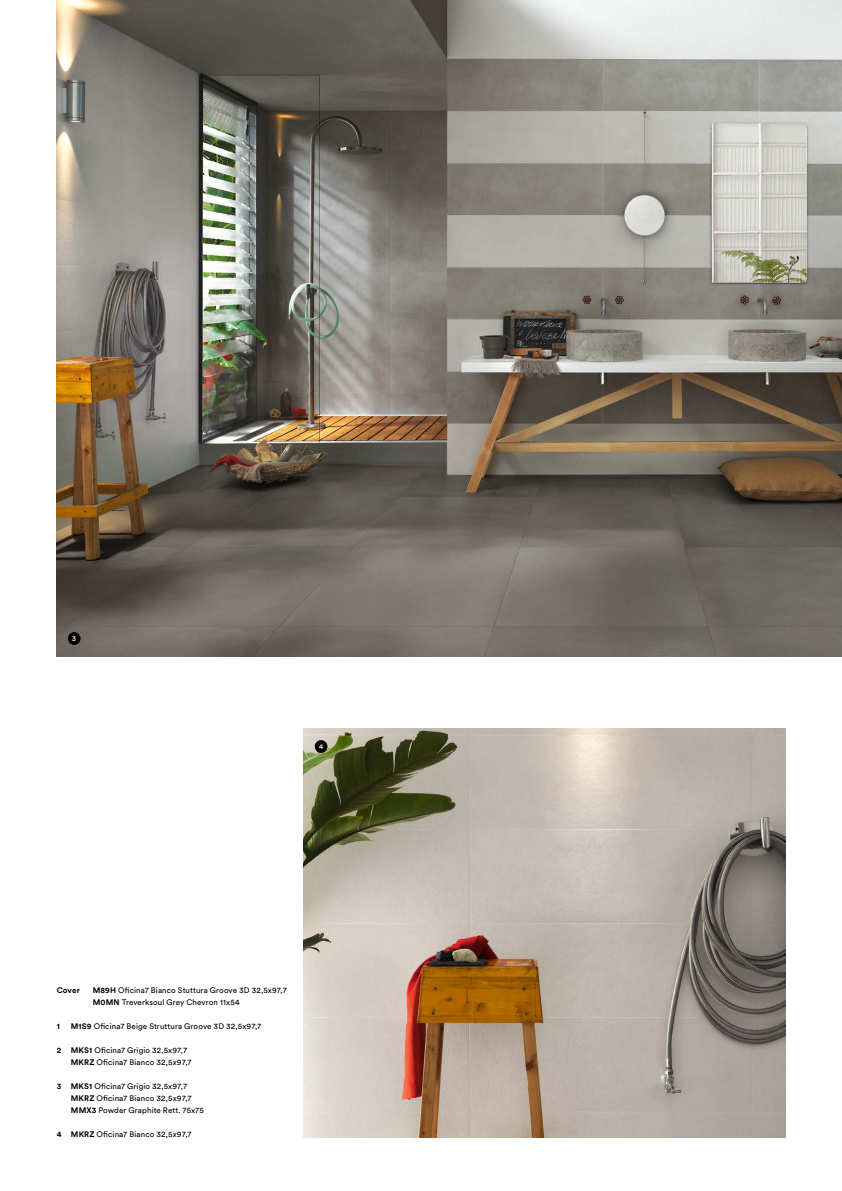
<style>
.page{position:relative;width:842px;height:1191px;background:#fff}
.page>*{position:absolute;margin:0;border:0;box-sizing:border-box;transform-origin:0 0}
.t1{font:8px/12px "LL Circular Cyr PR";letter-spacing:.01em;color:#000}
.t2{font:700 8px "LL Circular Cyr PR";letter-spacing:.005em;color:#000}
.t3{font:500 7px "Circular Pro";color:#fff}
.s1{font-weight:700}
</style>
<div class="page">
<img style="left:304px;top:729px;width:481px;height:408px">
<img style="left:57px;top:0;width:785px;height:656px">
<div style="left:68px;top:632px;width:12px;height:12px;background:#000;border-radius:50%"></div>
<div style="left:68px;top:632px;width:12px;height:12px;border:1px solid #000;border-radius:50%"></div>
<div style="left:315px;top:740px;width:12px;height:12px;background:#000;border-radius:50%"></div>
<div style="left:315px;top:740px;width:12px;height:12px;border:1px solid #000;border-radius:50%"></div>
<p class="t3" style="left:72px;top:634px;width:5px">3</p>
<p class="t3" style="left:319px;top:742px;width:6px">4</p>
<p class="t2" style="left:57px;top:984px;width:25px">Cover</p>
<p class="t1" style="left:93px;top:984px;width:196px"><span class="s1">M89H</span> Oficina7 Bianco Stuttura Groove 3D 32,5x97,7<br><span class="s1">M0MN</span> Treverksoul Grey Chevron 11x54</p>
<p class="t2" style="left:57px;top:1020px;width:5px">1</p>
<p class="t1" style="left:71px;top:1020px;width:192px"><span class="s1">M1S9</span> Oficina7 Beige Struttura Groove 3D 32,5x97,7</p>
<p class="t1" style="left:71px;top:1044px;width:122px;text-indent:-14px"><span class="s1">2 MKS1</span> Oficina7 Grigio 32,5x97,7<br><span class="s1">MKRZ</span> Oficina7 Bianco 32,5x97,7</p>
<p class="t1" style="left:71px;top:1080px;width:134px;text-indent:-14px"><span class="s1">3 MKS1</span> Oficina7 Grigio 32,5x97,7<br><span class="s1">MKRZ</span> Oficina7 Bianco 32,5x97,7<br><span class="s1">MMX3</span> Powder Graphite Rett. 75x75</p>
<p class="t1" style="left:57px;top:1128px;width:136px"><span class="s1">4 MKRZ</span> Oficina7 Bianco 32,5x97,7</p>
</div>
